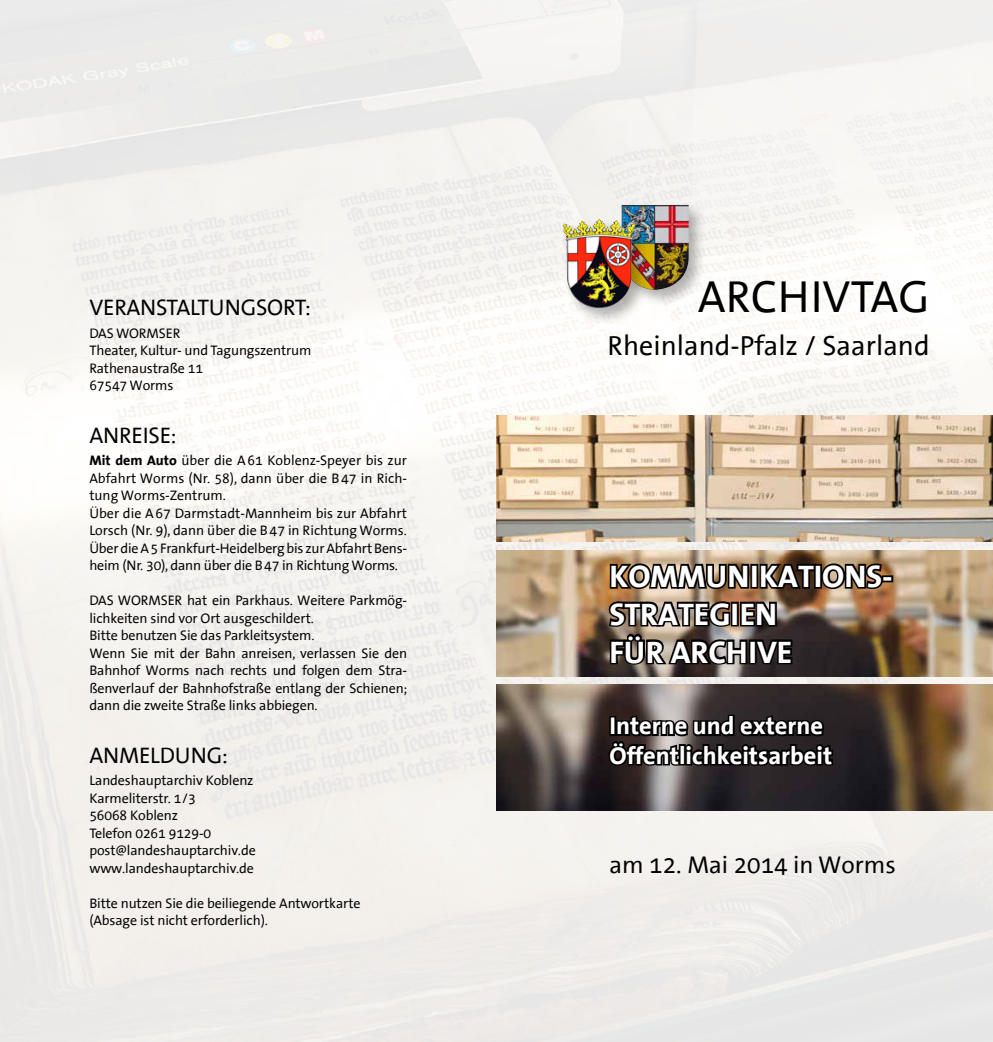
<style>
.page{position:relative;width:993px;height:1042px;background:#fff}
.page>*{position:absolute;margin:0;border:0;box-sizing:border-box;transform-origin:0 0}
.t1{font:45.5px "The Sans Office";color:#000}
.t2{font:700 31.5px/37.8px "The Sans Office";color:#fff}
.t3{font:28px "The Sans Office";color:#000}
.t4{font:700 24.5px/29.4px "The Sans Office";color:#fff}
.t5{font:24.5px "The Sans Office";color:#000}
.t6{font:22.75px "The Sans Office";letter-spacing:-.01em;color:#000}
.t7{font:14px/17.5px "The Sans Office";letter-spacing:-.01em;color:#000}
.s1{font-weight:700}
</style>
<div class="page">
<img style="left:0;top:0;width:992px;height:1042px">
<img style="left:496px;top:416px;width:496px;height:126px">
<div style="left:618px;top:202px;width:87px;height:105px;background:#000;opacity:.3"></div>
<img style="left:621px;top:205px;width:67px;height:85px">
<div style="left:560px;top:217px;width:92px;height:109px;background:#000;opacity:.3"></div>
<img style="left:562px;top:219px;width:70px;height:89px">
<img style="left:496px;top:550px;width:496px;height:126px">
<img style="left:496px;top:684px;width:496px;height:126px">
<div style="left:881px;top:575px;width:11px;height:7px;border:4px solid #000"></div>
<img style="left:606px;top:521px;width:279px;height:167px">
<svg style="left:605px;top:713px;width:230px;height:59px;background:#211d1d"></svg>
<h3 class="t6" style="left:89px;top:296px;width:223px">Veranstaltungsort:</h3>
<p class="t7" style="left:89px;top:325px;width:223px">DAS WORMSER<br>Theater, Kultur- und Tagungszentrum<br>Rathenaustraße 11<br>67547 Worms</p>
<h3 class="t6" style="left:89px;top:423px;width:89px">Anreise:</h3>
<p class="t7" style="left:89px;top:452px;width:319px"><span class="s1">Mit dem Auto</span> über die A 61 Koblenz-Speyer bis zur Abfahrt Worms (N r. 58), dann über die B47 in Rich&shy;tung Worms-Zentrum.<br>Über die A 67 Darmstadt-Mannheim bis zur Abfahrt Lorsch (N r. 9), dann über die B47 in Richtung Worms.<br>Über die A 5 Frankfurt-Heidelberg bis zur Abfahrt Bens&shy;heim (N r. 30), dann über die B47 in Richtung Worms.</p>
<p class="t7" style="left:89px;top:592px;width:80px">DAS WORMSER</p>
<p class="t7" style="left:89px;top:592px;width:319px;text-indent:98px">hat ein Parkhaus. Weitere Parkmög&shy;lichkeiten sind vor Ort ausgeschildert.<br>Bitte benutzen Sie das Parkleitsystem.<br>Wenn Sie mit der Bahn anreisen, verlassen Sie den Bahnhof Worms nach rechts und folgen dem Stra&shy;ßenverlauf der Bahnhofstraße entlang der Schienen; dann die zweite Straße links abbiegen.</p>
<h3 class="t6" style="left:89px;top:743px;width:140px">Anmeldung:</h3>
<p class="t7" style="left:89px;top:772px;width:168px">Landeshauptarchiv Koblenz<br>Karmeliterstr. 1/3<br>56068 Koblenz<br>Telefon 0261 9129-0 post@landeshauptarchiv.de www.landeshauptarchiv.de</p>
<p class="t7" style="left:89px;top:895px;width:272px">Bitte nutzen Sie die beiliegende Antwortkarte (Absage ist nicht erforderlich).</p>
<h1 class="t1" style="left:697px;top:273px;width:233px">Arch ivtag</h1>
<h3 class="t3" style="left:607px;top:331px;width:323px">Rheinland-Pfalz / Saarland</h3>
<h2 class="t2" style="left:609px;top:558px;width:285px">Kommunikations&shy;strategien<br>für Archive</h2>
<h3 class="t4" style="left:609px;top:712px;width:224px">Interne und externe<br>Öffentlichkeitsarbeit</h3>
<h3 class="t5" style="left:609px;top:852px;width:288px">am 12. Mai 2014 in Worms</h3>
</div>
